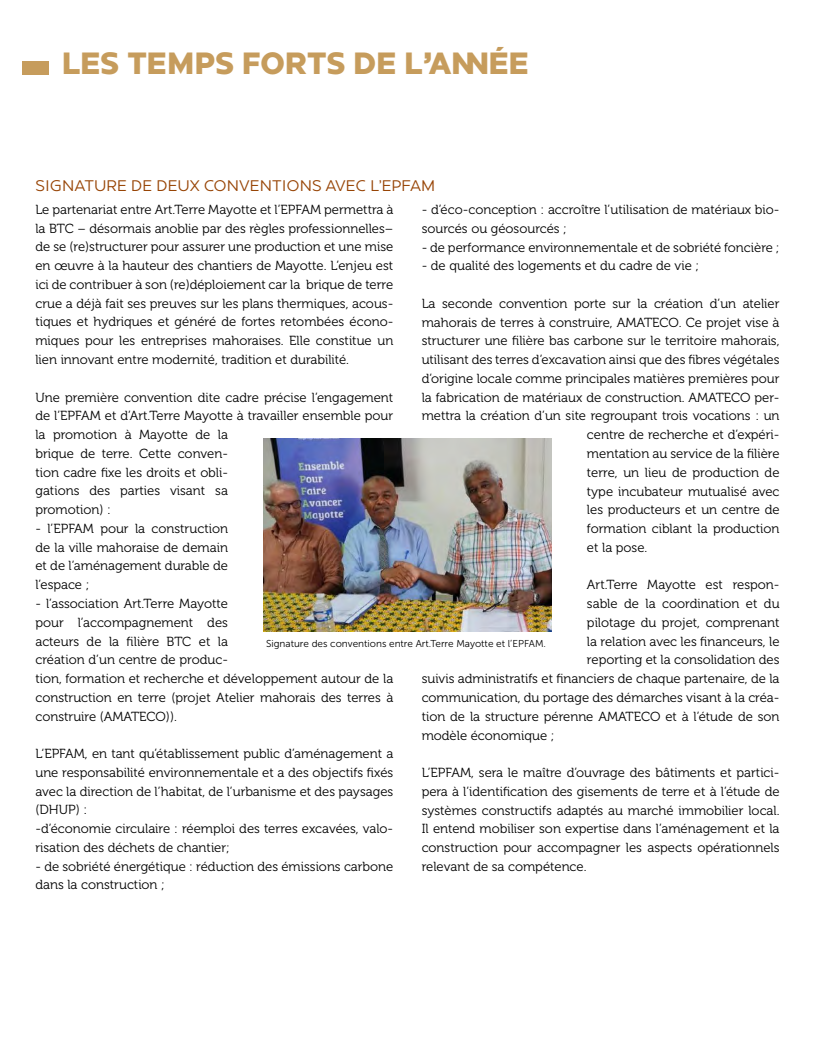
<style>
.page{position:relative;width:815px;height:1053px;background:#fff}
.page>*{position:absolute;margin:0;border:0;box-sizing:border-box;transform-origin:0 0}
.t1{font:900 30px "Rijsel";color:#c69c5c}
.t2{font:15px "Rijsel";color:#974405}
.t3{font:13.12px/18.8px "Museo 300";color:#000}
.t4{font:10px "Museo Sans 300";color:#000}
</style>
<div class="page">
<div style="left:22px;top:61px;width:27px;height:13px;background:#c69c5c"></div>
<img style="left:263px;top:438px;width:289px;height:193px">
<h1 class="t1" style="left:62px;top:45px;width:468px">LES TEMPS FORTS DE L’ANNÉE</h1>
<p class="t2" style="left:35px;top:178px;width:401px">SIGNATURE DE DEUX CONVENTIONS AVEC L’EPFAM</p>
<p class="t3" style="left:35px;top:200px;width:359px;text-align:justify">Le partenariat entre Art.Terre Mayotte et l’EPFAM permettra à la BTC – désormais anoblie par des règles professionnelles– de se (re)structurer pour assurer une production et une mise en œuvre à la hauteur des chantiers de Mayotte. L’enjeu est ici de contribuer à son (re)déploiement car la brique de terre crue a déjà fait ses preuves sur les plans thermiques, acous&shy;tiques et hydriques et généré de fortes retombées écono&shy;miques pour les entreprises mahoraises. Elle constitue un lien innovant entre modernité, tradition et durabilité.</p>
<p class="t3" style="left:35px;top:388px;width:359px">Une première convention dite cadre précise l’engagement de l’EPFAM et d’Art.Terre Mayotte à travailler ensemble pour la promotion à Mayotte de la<br>brique de terre. Cette conven-<br>tion cadre fixe les droits et obli-<br>gations des parties visant sa<br>promotion) :</p>
<p class="t3" style="left:35px;top:519px;width:194px;text-align:justify">- l’EPFAM pour la construction de la ville mahoraise de demain et de l’aménagement durable de l’espace ;</p>
<p class="t3" style="left:35px;top:594px;width:359px">- l’association Art.Terre Mayotte<br>pour l’accompagnement des<br>acteurs de la filière BTC et la<br>création d’un centre de produc-<br>tion, formation et recherche et développement autour de la construction en terre (projet Atelier mahorais des terres à construire (AMATECO)).</p>
<p class="t3" style="left:35px;top:744px;width:359px">L‘EPFAM, en tant qu’établissement public d’aménagement a une responsabilité environnementale et a des objectifs fixés avec la direction de l’habitat, de l’urbanisme et des paysages (DHUP) :<br>-d’économie circulaire : réemploi des terres excavées, valo&shy;risation des déchets de chantier;</p>
<p class="t3" style="left:35px;top:857px;width:359px">- de sobriété énergétique : réduction des émissions carbone dans la construction ;</p>
<p class="t3" style="left:422px;top:200px;width:359px">- d’éco-conception : accroître l’utilisation de matériaux bio&shy;sourcés ou géosourcés ;</p>
<p class="t3" style="left:422px;top:238px;width:359px">- de performance environnementale et de sobriété foncière ;</p>
<p class="t3" style="left:422px;top:257px;width:279px">- de qualité des logements et du cadre de vie ;</p>
<p class="t3" style="left:422px;top:294px;width:359px">La seconde convention porte sur la création d’un atelier</p>
<p class="t3" style="left:422px;top:313px;width:359px">mahorais de terres à construire, AMATECO. Ce projet vise à</p>
<p class="t3" style="left:422px;top:332px;width:359px">structurer une filière bas carbone sur le territoire mahorais,</p>
<p class="t3" style="left:422px;top:350px;width:359px">utilisant des terres d’excavation ainsi que des fibres végétales</p>
<p class="t3" style="left:422px;top:369px;width:359px">d’origine locale comme principales matières premières pour</p>
<p class="t3" style="left:422px;top:388px;width:359px">la fabrication de matériaux de construction. AMATECO per-</p>
<p class="t3" style="left:422px;top:407px;width:359px">mettra la création d’un site regroupant trois vocations : un</p>
<p class="t3" style="left:587px;top:425px;width:194px">centre de recherche et d’expéri-</p>
<p class="t3" style="left:587px;top:444px;width:194px">mentation au service de la filière</p>
<p class="t3" style="left:587px;top:463px;width:194px">terre, un lieu de production de</p>
<p class="t3" style="left:587px;top:482px;width:194px">type incubateur mutualisé avec</p>
<p class="t3" style="left:587px;top:500px;width:194px">les producteurs et un centre de</p>
<p class="t3" style="left:587px;top:519px;width:194px">formation ciblant la production</p>
<p class="t3" style="left:587px;top:538px;width:62px">et la pose.</p>
<p class="t3" style="left:587px;top:575px;width:194px">Art.Terre Mayotte est respon-</p>
<p class="t3" style="left:587px;top:594px;width:194px">sable de la coordination et du</p>
<p class="t3" style="left:587px;top:613px;width:194px">pilotage du projet, comprenant</p>
<p class="t3" style="left:587px;top:632px;width:194px">la relation avec les financeurs, le</p>
<p class="t3" style="left:587px;top:650px;width:194px">reporting et la consolidation des</p>
<p class="t3" style="left:422px;top:669px;width:359px">suivis administratifs et financiers de chaque partenaire, de la</p>
<p class="t3" style="left:422px;top:688px;width:359px">communication, du portage des démarches visant à la créa-</p>
<p class="t3" style="left:422px;top:707px;width:359px">tion de la structure pérenne AMATECO et à l’étude de son</p>
<p class="t3" style="left:422px;top:725px;width:134px">modèle économique ;</p>
<p class="t3" style="left:422px;top:763px;width:359px;text-align:justify">L’EPFAM, sera le maître d’ouvrage des bâtiments et partici&shy;pera à l’identification des gisements de terre et à l’étude de systèmes constructifs adaptés au marché immobilier local.<br>Il entend mobiliser son expertise dans l’aménagement et la construction pour accompagner les aspects opérationnels relevant de sa compétence.</p>
<p class="t4" style="left:266px;top:638px;width:281px">Signature des conventions entre Art.Terre Mayotte et l’EPFAM.</p>
</div>
